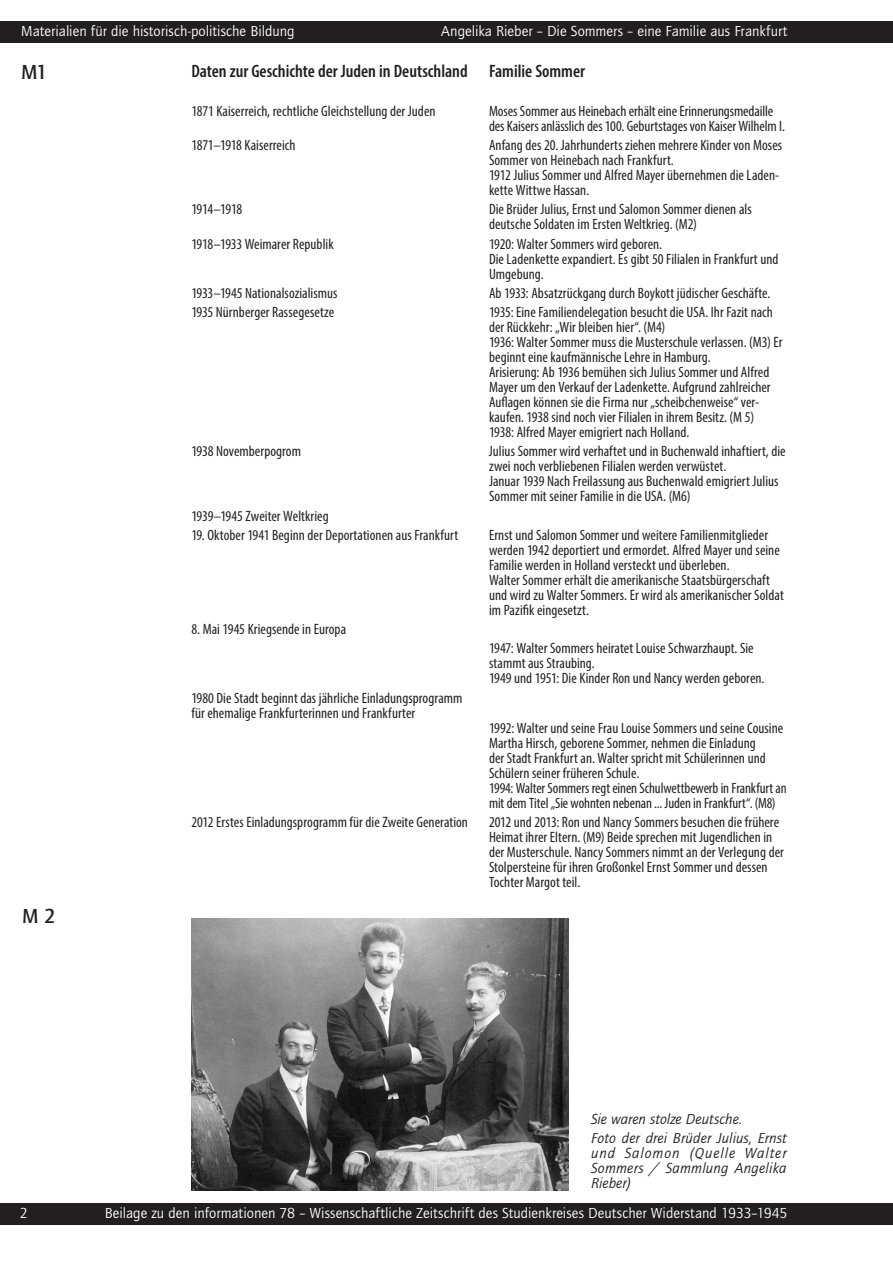
<style>
.page{position:relative;width:893px;height:1263px;background:#fff}
.page>*{position:absolute;margin:0;border:0;box-sizing:border-box;transform-origin:0 0}
.t1{font:500 21px "Quay Sans ITC Std";color:#231f20}
.t2{font:600 condensed 18px "Myriad Pro";color:#231f20}
.t3{font:condensed 15px/15px "Myriad Pro";color:#231f20}
.t4{font:15px "Quay Sans ITC Std";color:#fff}
.t5{font:italic 15px/15px "Quay Sans ITC Std";letter-spacing:.01em;color:#231f20}
.t6{font:condensed 15px "Myriad Pro";letter-spacing:-.03em;color:#231f20}
</style>
<div class="page">
<div style="left:0;top:1203px;width:893px;height:22px;background:#231f20"></div>
<div style="left:0;top:21px;width:893px;height:22px;background:#231f20"></div>
<img style="left:191px;top:919px;width:377px;height:272px">
<p class="t4" style="left:21px;top:25px;width:275px">Materialien für die historisch-politische Bildung</p>
<p class="t4" style="left:441px;top:25px;width:348px">Angelika Rieber – Die Sommers – eine Familie aus Frankfurt</p>
<h1 class="t1" style="left:21px;top:64px;width:28px">M1</h1>
<h1 class="t1" style="left:22px;top:908px;width:35px">M 2</h1>
<p class="t2" style="left:191px;top:65px;width:395px">Daten zur Geschichte der Juden in Deutschland Familie Sommer</p>
<p class="t3" style="left:191px;top:105px;width:246px">1871 Kaiserreich, rechtliche Gleichstellung der Juden</p>
<p class="t3" style="left:489px;top:105px;width:297px">Moses Sommer aus Heinebach erhält eine Erin nerungsmedaille des Kaisers anlässlich des 100. Geburtstages von Kaiser Wilhelm I.</p>
<p class="t3" style="left:191px;top:139px;width:106px">1871–1918 Kaiserreich</p>
<p class="t3" style="left:489px;top:139px;width:295px">Anfang des 20. Jahrhunderts ziehen mehrere Kinder von Moses Sommer von Heinebach nach Frankfurt.<br>1912 Julius Sommer und Alfred Mayer übernehmen die Laden&shy;kette Wittwe Hassan.</p>
<p class="t6" style="left:191px;top:204px;width:52px">1914–1918</p>
<p class="t3" style="left:489px;top:203px;width:264px">Die Brüder Julius, Ernst und Salomon Sommer dienen als deutsche Soldaten im Ersten Weltkrieg. (M2)</p>
<p class="t3" style="left:191px;top:237px;width:144px">1918–1933 Weimarer Republik</p>
<p class="t3" style="left:489px;top:237px;width:291px">1920: Walter Sommers wird geboren.<br>Die Ladenkette expandiert. Es gibt 50 Filialen in Frankfurt und<br>Umgebung.</p>
<p class="t3" style="left:191px;top:287px;width:147px">1933–1945 Nationalsozialismus</p>
<p class="t3" style="left:489px;top:287px;width:283px">Ab 1933: Absatzrückgang durch Boykott jüdischer Geschäfte.</p>
<p class="t3" style="left:191px;top:306px;width:144px">1935 Nürnberger Rassegesetze</p>
<p class="t3" style="left:489px;top:306px;width:295px">1935: Eine Familiendelegation besucht die USA. Ihr Fazit nach der Rückkehr: „Wir bleiben hier“. (M4)<br>1936: Walter Sommer muss die Musterschule verlassen. (M3) Er beginnt eine kaufmän nische Lehre in Hamburg.<br>Arisierung: Ab 1936 bemühen sich Julius Sommer und Alfred Mayer um den Verkauf der Ladenkette. Aufgrund zahlreicher Auflagen können sie die Firma nur „scheibchenweise“ ver&shy;kaufen. 1938 sind noch vier Filialen in ihrem Besitz. (M 5)<br>1938: Alfred Mayer emigriert nach Holland.</p>
<p class="t3" style="left:191px;top:445px;width:111px">1938 Novemberpogrom</p>
<p class="t3" style="left:489px;top:445px;width:298px">Julius Sommer wird verhaftet und in Buchenwald inhaftiert, die zwei noch verbliebenen Filialen werden verwüstet.<br>Januar 1939 Nach Freilassung aus Buchenwald emigriert Julius Sommer mit seiner Familie in die USA. (M6)</p>
<p class="t3" style="left:191px;top:509px;width:139px">1939–1945 Zweiter Weltkrieg</p>
<p class="t3" style="left:191px;top:529px;width:268px">19. Oktober 1941 Beginn der Deportationen aus Frankfurt</p>
<p class="t3" style="left:489px;top:529px;width:296px">Ernst und Salomon Sommer und weitere Familienmitglieder werden 1942 deportiert und ermordet. Alfred Mayer und seine Familie werden in Holland versteckt und überleben.<br>Walter Sommer erhält die amerikanische Staatsbürgerschaft und wird zu Walter Sommers. Er wird als amerikanischer Soldat im Pazifik eingesetzt.</p>
<p class="t3" style="left:191px;top:623px;width:156px">8. Mai 1945 Kriegsende in Europa</p>
<p class="t3" style="left:489px;top:642px;width:277px">1947: Walter Sommers heiratet Louise Schwarzhaupt. Sie stammt aus Straubing.<br>1949 und 1951: Die Kinder Ron und Nancy werden geboren.</p>
<p class="t3" style="left:191px;top:691px;width:273px">1980 Die Stadt beginnt das jährliche Einladungsprogramm für ehemalige Frankfurterinnen und Frankfurter</p>
<p class="t3" style="left:489px;top:721px;width:299px">1992: Walter und seine Frau Louise Sommers und seine Cousine Martha Hirsch, geborene Sommer, nehmen die Einladung<br>der Stadt Frankfurt an. Walter spricht mit Schülerinnen und Schülern seiner früheren Schule.<br>1994: Walter Sommers regt einen Schulwettbewerb in Frankfurt an mit dem Titel „Sie wohnten nebenan ... Juden in Frankfurt“. (M8)</p>
<p class="t3" style="left:191px;top:816px;width:278px">2012 Erstes Einladungsprogramm für die Zweite Generation</p>
<p class="t3" style="left:489px;top:816px;width:296px">2012 und 2013: Ron und Nancy Sommers besuchen die frühere Heimat ihrer Eltern. (M9) Beide sprechen mit Jugendlichen in der Musterschule. Nancy Sommers nimmt an der Verlegung der Stolpersteine für ihren Großonkel Ernst Sommer und dessen Tochter Margot teil.</p>
<p class="t5" style="left:591px;top:1111px;width:197px;line-height:19.2px">Sie waren stolze Deutsche.<br>Foto der drei Brüder Julius, Ernst</p>
<p class="t5" style="left:591px;top:1147px;width:197px;text-align:justify">und Salomon (Quelle Walter Sommers / Sammlung Angelika Rieber)</p>
<p class="t4" style="left:20px;top:1207px;width:9px">2</p>
<p class="t4" style="left:105px;top:1207px;width:684px">Beilage zu den informationen 78 – Wissenschaftliche Zeitschrift des Studienkreises Deutscher Widerstand 1933–1945</p>
</div>
